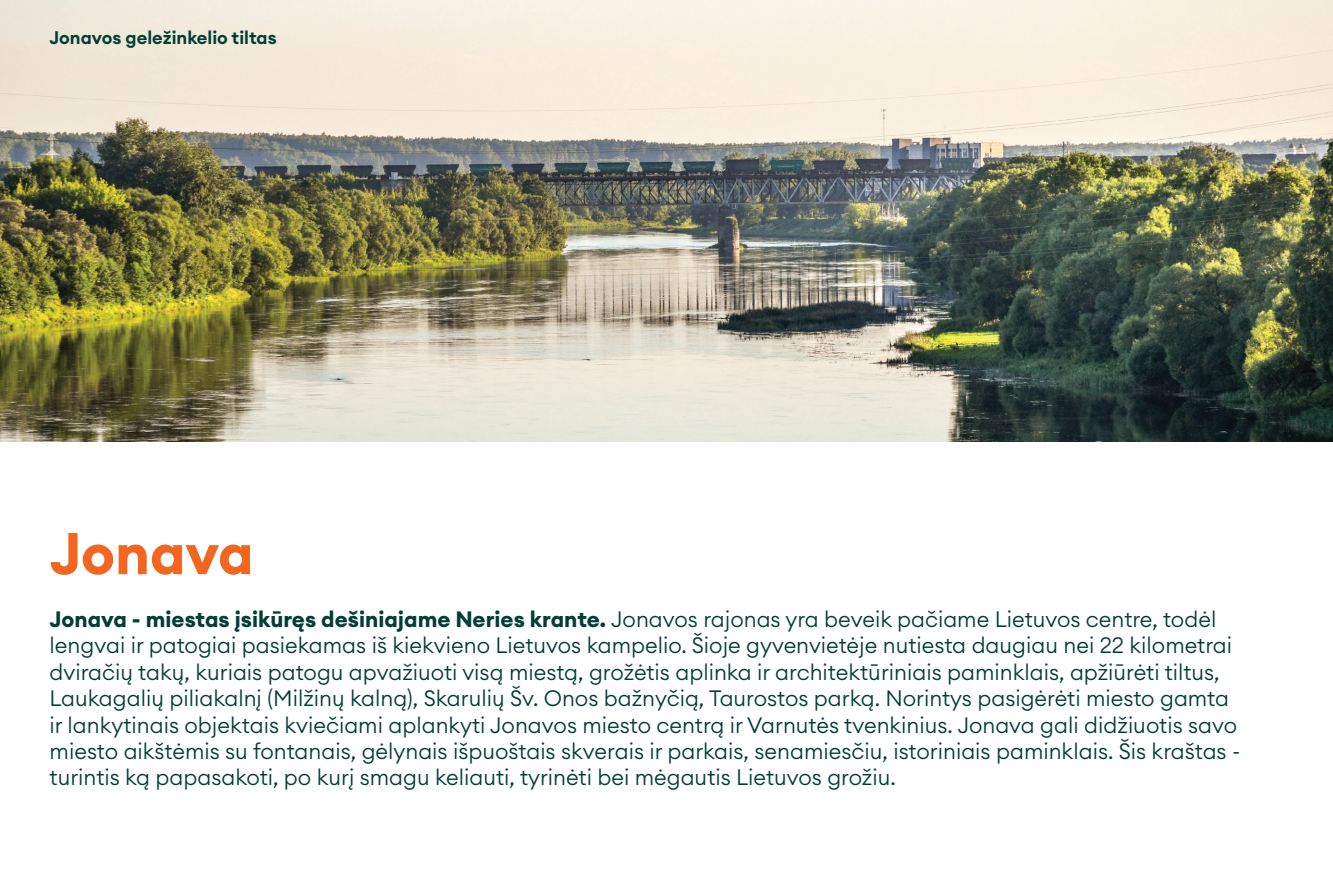
<style>
.page{position:relative;width:1333px;height:879px;background:#fff}
.page>*{position:absolute;margin:0;border:0;box-sizing:border-box;transform-origin:0 0}
.t1{font:700 58px "Euclid Circular A";color:#f36621}
.t2{font:300 22px/26.4px "Euclid Circular A";color:#003e36}
.t3{font:600 18px "Euclid Circular A";color:#003e36}
.s1{font-weight:700}
</style>
<div class="page">
<img style="left:0;top:0;width:1332px;height:442px">
<p class="t3" style="left:50px;top:26px;width:228px">Jonavos geležinkelio tiltas</p>
<p class="t1" style="left:50px;top:516px;width:205px">Jonava</p>
<p class="t2" style="left:50px;top:605px;width:1192px"><span class="s1">Jonava - miestas įsikūręs dešiniajame Neries krante.</span> Jonavos rajonas yra beveik pačiame Lietuvos centre, todėl lengvai ir patogiai pasiekamas iš kiekvieno Lietuvos kampelio. Šioje gyvenvietėje nutiesta daugiau nei 22 kilometrai dviračių takų, kuriais patogu apvažiuoti visą miestą, grožėtis aplinka ir architektūriniais paminklais, apžiūrėti tiltus, Laukagalių piliakalnį (Milžinų kalną), Skarulių Šv. Onos bažnyčią, Taurostos parką. Norintys pasigėrėti miesto gamta ir lankytinais objektais kviečiami aplankyti Jonavos miesto centrą ir Varnutės tvenkinius. Jonava gali didžiuotis savo miesto aikštėmis su fontanais, gėlynais išpuoštais skverais ir parkais, senamiesčiu, istoriniais paminklais. Šis kraštas - turintis ką papasakoti, po kurį smagu keliauti, tyrinėti bei mėgautis Lietuvos grožiu.</p>
</div>
